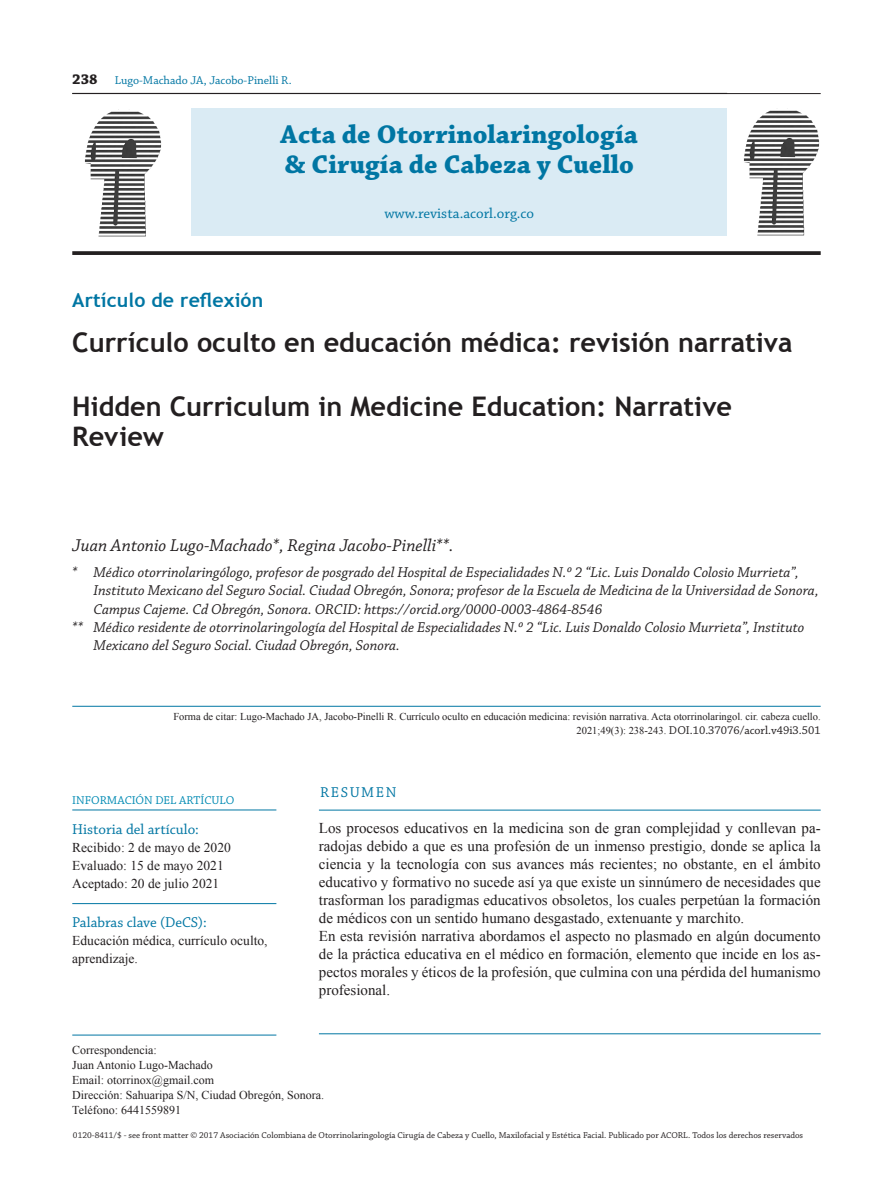
<style>
.page{position:relative;width:893px;height:1191px;background:#fff}
.page>*{position:absolute;margin:0;border:0;box-sizing:border-box;transform-origin:0 0}
.TITULO_CAPITULOS_SEC{font:700 27px/30px "Trebuchet MS";color:#231f20}
.TITULO_PAGINA_CREDIT{font:700 27px "Chaparral Pro";color:#0076a3}
.TITULO_SECCION{font:700 19.5px "Trebuchet MS";letter-spacing:.005em;color:#0076a3}
.AUTOR_NOMBRE{font:italic 18px "Chaparral Pro";color:#231f20}
.TEXTO_GENERAL{font:15px/18px "Times New Roman";color:#231f20;text-align:justify}
.AUTOR_DATOS{font:italic 15px/18px "Chaparral Pro";color:#231f20}
.PALABRA_CLAVE{font:15px "Chaparral Pro";color:#0076a3}
.TITULO_PAGINA_CREDIT-2{font:15px "Chaparral Pro";color:#0076a3}
.TITULO_REFERENCIAS{font:15px "Chaparral Pro";letter-spacing:.105em;color:#0076a3}
.TEXTO_PALABRA_CLAVE{font:13.5px/18px "Times New Roman";color:#231f20}
.NOTAS_SIN{font:12px "Times New Roman";color:#231f20}
.FUENTE{font:12px "Chaparral Pro";color:#231f20}
.t1{font:12px "Chaparral Pro";color:#0076a3}
.NOTAS{font:12px "Chaparral Pro";color:#008ab3}
.FUENTE-2{font:10.5px "Times New Roman";color:#231f20}
.t2{font:9px "Chaparral Pro";color:#231f20}
.s1{font-weight:700;font-size:15px;color:#231f20}
.s2{font-family:"Times New Roman";font-size:10.5px}
</style>
<div class="page">
<hr style="left:72px;top:93px;width:749px;height:1px;background:#231f20">
<hr style="left:319px;top:810px;width:502px;height:1px;background:#0076a3">
<div style="left:191px;top:108px;width:536px;height:128px;background:#daebf4"></div>
<img style="left:743px;top:110px;width:77px;height:125px">
<svg style="left:72px;top:251px;width:749px;height:4px;background:#302c2d"></svg>
<hr style="left:72px;top:809px;width:204px;height:1px;background:#0076a3">
<hr style="left:72px;top:903px;width:204px;height:1px;background:#0076a3">
<hr style="left:319px;top:1033px;width:502px;height:1px;background:#0076a3">
<hr style="left:72px;top:706px;width:749px;height:1px;background:#0076a3">
<hr style="left:72px;top:1034px;width:204px;height:1px;background:#0076a3">
<img style="left:85px;top:109px;width:76px;height:127px">
<p class="t1" style="left:72px;top:74px;width:221px"><span class="s1">238</span> Lugo-Machado JA, Jacobo-Pinelli R.</p>
<p class="TITULO_PAGINA_CREDIT" style="left:281px;top:119px;width:359px">Acta de Otorrinolaringología</p>
<p class="TITULO_PAGINA_CREDIT" style="left:285px;top:149px;width:350px">&amp; Cirugía de Cabeza y Cuello</p>
<p class="TITULO_PAGINA_CREDIT-2" style="left:384px;top:205px;width:151px">www.revista.acorl.org.co</p>
<p class="TITULO_SECCION" style="left:72px;top:288px;width:192px">Artículo de reflexión</p>
<p class="TITULO_CAPITULOS_SEC" style="left:72px;top:327px;width:722px">Currículo oculto en educación médica: revisión narrativa</p>
<p class="TITULO_CAPITULOS_SEC" style="left:72px;top:391px;width:661px">Hidden Curriculum in Medicine Education: Narrative<br>Review</p>
<p class="AUTOR_NOMBRE" style="left:72px;top:535px;width:383px">Juan Antonio Lugo-Machado*, Regina Jacobo-Pinelli**.</p>
<p class="AUTOR_DATOS" style="left:94px;top:564px;width:727px;text-indent:-21px">* Médico otorrinolaringólogo, profesor de posgrado del Hospital de Especialidades N.º 2 “Lic. Luis Donaldo Colosio Murrieta”,<br>Instituto Mexicano del Seguro Social. Ciudad Obregón, Sonora; profesor de la Escuela de Medicina de la Universidad de Sonora,<br>Campus Cajeme. Cd Obregón, Sonora. ORCID: https://orcid.org/0000-0003-4864-8546</p>
<p class="AUTOR_DATOS" style="left:94px;top:618px;width:712px;text-indent:-21px">** Médico residente de otorrinolaringología del Hospital de Especialidades N.º 2 “Lic. Luis Donaldo Colosio Murrieta”, Instituto<br>Mexicano del Seguro Social. Ciudad Obregón, Sonora.</p>
<p class="FUENTE-2" style="left:173px;top:709px;width:649px">Forma de citar: Lugo-Machado JA, Jacobo-Pinelli R. Currículo oculto en educación medicina: revisión narrativa. Acta otorrinolaringol. cir. cabeza cuello.</p>
<p class="FUENTE" style="left:576px;top:723px;width:246px"><span class="s2">2021;49(3): 238-243.</span> DOI.10.37076/acorl.v49i3.501</p>
<p class="NOTAS" style="left:72px;top:793px;width:164px">INFORMACIÓN DEL ARTÍCULO</p>
<p class="PALABRA_CLAVE" style="left:72px;top:820px;width:128px">Historia del artículo:</p>
<p class="TEXTO_PALABRA_CLAVE" style="left:72px;top:838px;width:160px">Recibido: 2 de mayo de 2020</p>
<p class="TEXTO_PALABRA_CLAVE" style="left:72px;top:856px;width:153px">Evaluado: 15 de mayo 2021</p>
<p class="TEXTO_PALABRA_CLAVE" style="left:72px;top:874px;width:148px">Aceptado: 20 de julio 2021</p>
<p class="PALABRA_CLAVE" style="left:72px;top:914px;width:136px">Palabras clave (DeCS):</p>
<p class="TEXTO_PALABRA_CLAVE" style="left:72px;top:931px;width:197px">Educación médica, currículo oculto, aprendizaje.</p>
<p class="TITULO_REFERENCIAS" style="left:320px;top:784px;width:78px">RESUMEN</p>
<p class="TEXTO_GENERAL" style="left:319px;top:819px;width:503px">Los procesos educativos en la medicina son de gran complejidad y conllevan pa&shy;radojas debido a que es una profesión de un inmenso prestigio, donde se aplica la ciencia y la tecnología con sus avances más recientes; no obstante, en el ámbito educativo y formativo no sucede así ya que existe un sinnúmero de necesidades que trasforman los paradigmas educativos obsoletos, los cuales perpetúan la formación de médicos con un sentido humano desgastado, extenuante y marchito.</p>
<p class="TEXTO_GENERAL" style="left:319px;top:927px;width:503px">En esta revisión narrativa abordamos el aspecto no plasmado en algún documento de la práctica educativa en el médico en formación, elemento que incide en los as&shy;pectos morales y éticos de la profesión, que culmina con una pérdida del humanismo profesional.</p>
<p class="NOTAS_SIN" style="left:72px;top:1042px;width:86px">Correspondencia:</p>
<p class="NOTAS_SIN" style="left:72px;top:1057px;width:142px">Juan Antonio Lugo-Machado</p>
<p class="NOTAS_SIN" style="left:72px;top:1072px;width:143px">Email: otorrinox@gmail.com</p>
<p class="NOTAS_SIN" style="left:72px;top:1087px;width:253px">Dirección: Sahuaripa S/N, Ciudad Obregón, Sonora.</p>
<p class="NOTAS_SIN" style="left:72px;top:1102px;width:110px">Teléfono: 6441559891</p>
<p class="t2" style="left:73px;top:1130px;width:732px">0120-8411/$ - see front matter © 2017 Asociación Colombiana de Otorrinolaringología Cirugía de Cabeza y Cuello, Maxilofacial y Estética Facial. Publicado por ACORL. Todos los derechos reservados</p>
</div>
